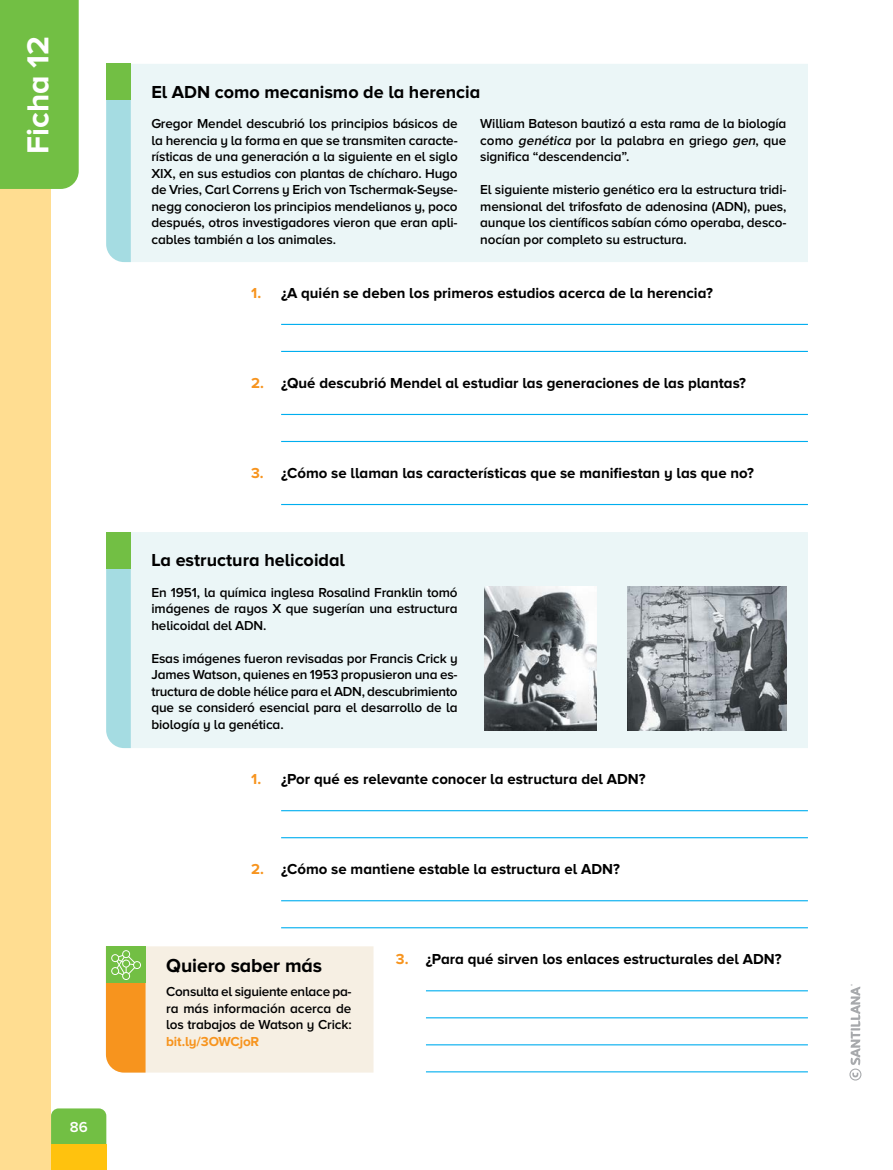
<style>
.page{position:relative;width:893px;height:1170px;background:#fff}
.page>*{position:absolute;margin:0;border:0;box-sizing:border-box;transform-origin:0 0}
.t1{font:700 31.5px "Proxima Nova A";color:#fff}
.t2{font:700 19.5px "Proxima Nova A";letter-spacing:-.005em;color:#000}
.t3{font:700 18px "Proxima Nova A";color:#000}
.t4{font:700 15px "Proxima Nova A";color:#000}
.t5{font:600 15px "Proxima Nova A";color:#fff}
.t6{font:600 13.5px/16.5px "Proxima Nova A";letter-spacing:-.01em;color:#000;text-align:justify}
.t7{font:700 13.5px "Proxima Nova A";letter-spacing:-.01em;color:#f7941e}
.s1{font-style:italic}
.s2{color:#f7941e}
</style>
<div class="page">
<div style="left:0;top:172px;width:51px;height:997px;background:#ffdd91"></div>
<div style="left:0;top:0;width:79px;height:189px;background:#72bf44"></div>
<div style="left:51px;top:1108px;width:55px;height:36px;background:#72bf44"></div>
<div style="left:51px;top:1144px;width:55px;height:25px;background:#ffc20e"></div>
<hr style="left:281px;top:324px;width:527px;height:1px;background:#00aeef">
<hr style="left:281px;top:351px;width:527px;height:1px;background:#00aeef">
<hr style="left:281px;top:414px;width:527px;height:1px;background:#00aeef">
<hr style="left:281px;top:441px;width:527px;height:1px;background:#00aeef">
<hr style="left:281px;top:504px;width:527px;height:1px;background:#00aeef">
<hr style="left:281px;top:810px;width:527px;height:1px;background:#00aeef">
<hr style="left:281px;top:837px;width:527px;height:1px;background:#00aeef">
<hr style="left:281px;top:900px;width:527px;height:1px;background:#00aeef">
<hr style="left:281px;top:927px;width:527px;height:1px;background:#00aeef">
<div style="left:131px;top:64px;width:677px;height:198px;background:#ebf6f7"></div>
<div style="left:131px;top:532px;width:677px;height:216px;background:#ebf6f7"></div>
<svg style="left:106px;top:100px;width:25px;height:162px;background:#a7dce2"></svg>
<svg style="left:106px;top:568px;width:25px;height:180px;background:#a7dce1"></svg>
<div style="left:106px;top:64px;width:25px;height:36px;background:#72bf44"></div>
<div style="left:106px;top:532px;width:25px;height:36px;background:#72bf44"></div>
<img style="left:485px;top:586px;width:112px;height:144px">
<img style="left:628px;top:586px;width:158px;height:144px">
<svg style="left:106px;top:946px;width:267px;height:126px;background:#f1e4c9"></svg>
<hr style="left:426px;top:990px;width:382px;height:1px;background:#00aeef">
<hr style="left:426px;top:1017px;width:382px;height:1px;background:#00aeef">
<hr style="left:426px;top:1044px;width:382px;height:1px;background:#00aeef">
<hr style="left:426px;top:1071px;width:382px;height:1px;background:#00aeef">
<svg style="left:849px;top:984px;width:12px;height:96px"></svg>
<h1 class="t1" style="left:20px;top:154px;width:120px;rotate:-90deg">Ficha 12</h1>
<p class="t5" style="left:70px;top:1118px;width:19px">86</p>
<h3 class="t3" style="left:151px;top:82px;width:330px">El ADN como mecanismo de la herencia</h3>
<p class="t6" style="left:151px;top:115px;width:308px">Gregor Mendel descubrió los principios básicos de la herencia y la forma en que se transmiten caracte&shy;rísticas de una generación a la siguiente en el siglo XIX, en sus estudios con plantas de chícharo. Hugo de Vries, Carl Correns y Erich von Tschermak-Seyse&shy;negg conocieron los principios mendelianos y, poco después, otros investigadores vieron que eran apli&shy;cables también a los animales.</p>
<p class="t6" style="left:480px;top:115px;width:308px">William Bateson bautizó a esta rama de la biología como <span class="s1">genética</span> por la palabra en griego <span class="s1">gen</span>, que significa “descendencia”.</p>
<p class="t6" style="left:480px;top:181px;width:308px">El siguiente misterio genético era la estructura tridi&shy;mensional del trifosfato de adenosina (ADN), pues, aunque los científicos sabían cómo operaba, desco&shy;nocían por completo su estructura.</p>
<p class="t4" style="left:251px;top:284px;width:463px"><span class="s2">1.</span> ¿A quién se deben los primeros estudios acerca de la herencia?</p>
<p class="t4" style="left:251px;top:374px;width:496px"><span class="s2">2.</span> ¿Qué descubrió Mendel al estudiar las generaciones de las plantas?</p>
<p class="t4" style="left:251px;top:464px;width:504px"><span class="s2">3.</span> ¿Cómo se llaman las características que se manifiestan y las que no?</p>
<h3 class="t3" style="left:151px;top:550px;width:195px">La estructura helicoidal</h3>
<p class="t6" style="left:151px;top:583px;width:308px">En 1951, la química inglesa Rosalind Franklin tomó imágenes de rayos X que sugerían una estructura helicoidal del ADN.</p>
<p class="t6" style="left:151px;top:649px;width:308px">Esas imágenes fueron revisadas por Francis Crick y James Watson, quienes en 1953 propusieron una es&shy;tructura de doble hélice para el ADN, descubrimiento que se consideró esencial para el desarrollo de la biología y la genética.</p>
<p class="t4" style="left:251px;top:770px;width:396px"><span class="s2">1.</span> ¿Por qué es relevante conocer la estructura del ADN?</p>
<p class="t4" style="left:251px;top:860px;width:370px"><span class="s2">2.</span> ¿Cómo se mantiene estable la estructura el ADN?</p>
<h2 class="t2" style="left:166px;top:954px;width:158px">Quiero saber más</h2>
<p class="t4" style="left:396px;top:950px;width:387px"><span class="s2">3.</span> ¿Para qué sirven los enlaces estructurales del ADN?</p>
<p class="t6" style="left:166px;top:982px;width:187px">Consulta el siguiente enlace pa&shy;ra más información acerca de los trabajos de Watson y Crick:</p>
<p class="t7" style="left:166px;top:1033px;width:95px">bit.ly/3OWCjoR</p>
</div>
